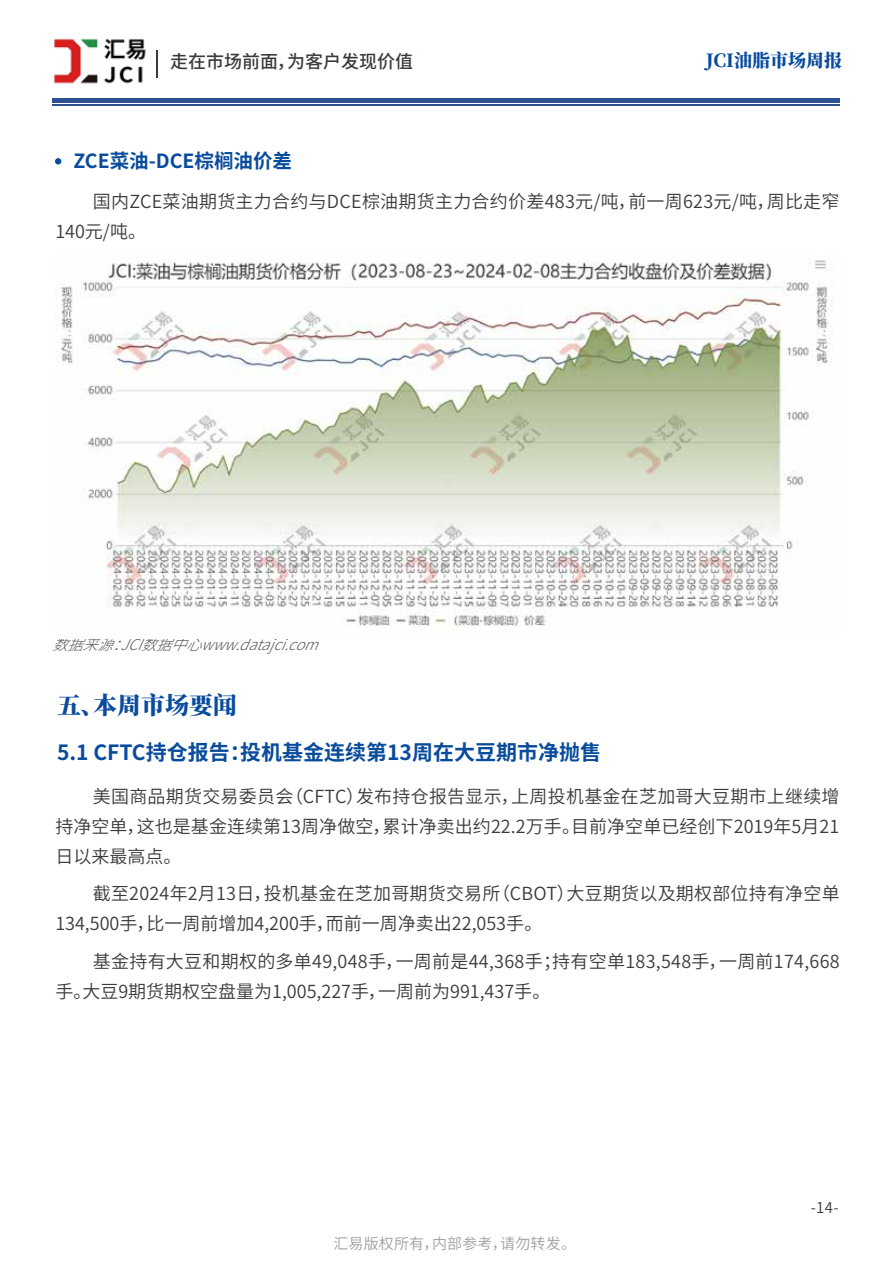
<style>
.page{position:relative;width:893px;height:1263px;background:#fff}
.page>*{position:absolute;margin:0;border:0;box-sizing:border-box;transform-origin:0 0}
.t1{font:800 24px "Source Han Serif SC";color:#094b9d}
.t2{font:700 21px "Source Han Sans CN";color:#094b9d}
.t3{font:700 19.5px "Source Han Sans CN";color:#094b9d}
.t4{font:18px/30px "Source Han Sans CN";letter-spacing:.01em;color:#3e3a39}
.t5{font:500 18px "Source Han Sans CN";color:#3e3a39}
.t6{font:800 18px "Source Han Serif SC";color:#094b9d}
.t7{font:italic 300 15px "Source Han Sans CN";color:#595757}
.t8{font:15px "Source Han Sans CN";letter-spacing:.01em;color:#9fa0a0}
.t9{font:15px "Source Han Sans CN";color:#3e3a39}
</style>
<div class="page">
<hr style="left:52px;top:104px;width:788px;height:2px;background:#2d518f">
<hr style="left:52px;top:98px;width:788px;height:4px;background:#2d518f">
<svg style="left:156px;top:50px;width:1px;height:27px"></svg>
<img style="left:54px;top:38px;width:92px;height:46px">
<svg style="left:55px;top:158px;width:6px;height:6px"></svg>
<img style="left:55px;top:260px;width:777px;height:366px">
<p class="t5" style="left:170px;top:51px;width:245px">走在市场前面，为客户发现价值</p>
<p class="t6" style="left:706px;top:50px;width:138px">JCI油脂市场周报</p>
<p class="t3" style="left:73px;top:150px;width:220px">ZCE菜油-DCE棕榈油价差</p>
<p class="t4" style="left:55px;top:187px;width:786px;text-indent:37px">国内ZCE菜油期货主力合约与DCE棕油期货主力合约价差483元/吨，前一周623元/吨，周比走窄<br>140元/吨。</p>
<p class="t7" style="left:52px;top:636px;width:286px">数据来源：JCI数据中心www.datajci.com</p>
<h1 class="t1" style="left:57px;top:692px;width:182px">五、本周市场要闻</h1>
<p class="t2" style="left:57px;top:740px;width:545px">5.1 CFTC持仓报告：投机基金连续第13周在大豆期市净抛售</p>
<p class="t4" style="left:55px;top:781px;width:786px;text-align:justify;text-indent:37px">美国商品期货交易委员会（CFTC）发布持仓报告显示，上周投机基金在芝加哥大豆期市上继续增持净空单，这也是基金连续第13周净做空，累计净卖出约22.2万手。目前净空单已经创下2019年5月21日以来最高点。</p>
<p class="t4" style="left:55px;top:879px;width:786px;text-indent:37px">截至2024年2月13日，投机基金在芝加哥期货交易所（CBOT）大豆期货以及期权部位持有净空单<br>134,500手，比一周前增加4,200手，而前一周净卖出22,053手。</p>
<p class="t4" style="left:55px;top:946px;width:786px;text-indent:37px">基金持有大豆和期权的多单49,048手，一周前是44,368手；持有空单183,548手，一周前174,668手。大豆9期货期权空盘量为1,005,227手，一周前为991,437手。</p>
<p class="t8" style="left:333px;top:1235px;width:244px">汇易版权所有，内部参考，请勿转发。</p>
<p class="t9" style="left:811px;top:1199px;width:29px">-14-</p>
</div>
